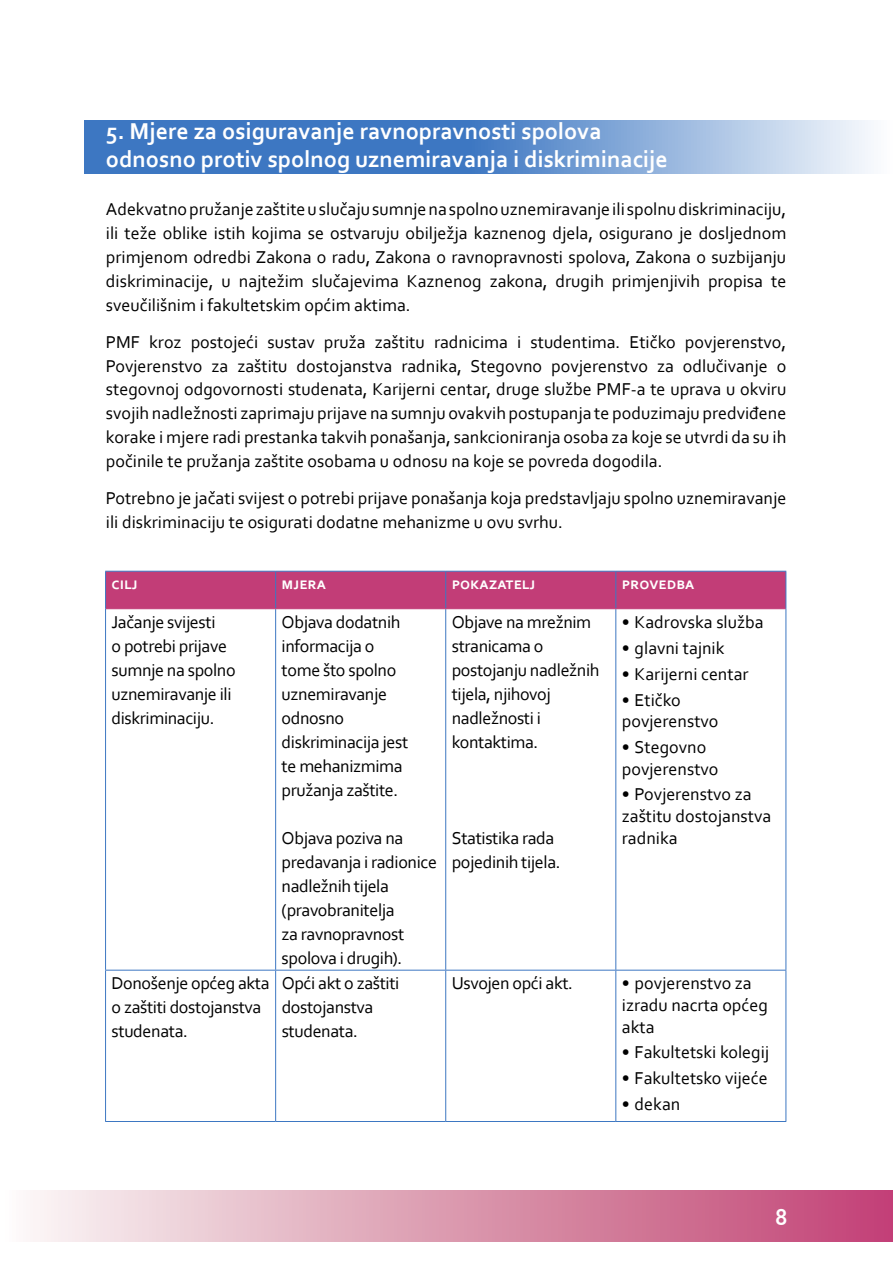
<style>
.page{position:relative;width:893px;height:1263px;background:#fff}
.page>*{position:absolute;margin:0;border:0;box-sizing:border-box;transform-origin:0 0}
.t1{font:700 24px/28.8px "Corbel";color:#fff}
.t2{font:18px/24px "Corbel";letter-spacing:-.02em;color:#000}
.t3{font:18px/21.6px "Corbel";color:#000}
.t4{font:700 16.5px "Corbel";color:#fff}
</style>
<div class="page">
<div style="left:106px;top:572px;width:679px;height:36px;background:#c23d77"></div>
<hr style="left:105px;top:571px;width:171px;height:1px;background:#3d77c2">
<hr style="left:105px;top:572px;width:1px;height:37px;background:#3d77c2">
<hr style="left:276px;top:571px;width:170px;height:1px;background:#3d77c2">
<hr style="left:446px;top:571px;width:170px;height:1px;background:#3d77c2">
<hr style="left:616px;top:571px;width:170px;height:1px;background:#3d77c2">
<hr style="left:785px;top:572px;width:1px;height:37px;background:#3d77c2">
<hr style="left:275px;top:572px;width:1px;height:36px;background:#3d77c2">
<hr style="left:445px;top:572px;width:1px;height:36px;background:#3d77c2">
<hr style="left:615px;top:572px;width:1px;height:36px;background:#3d77c2">
<hr style="left:106px;top:608px;width:170px;height:1px;background:#c23d77">
<hr style="left:276px;top:608px;width:170px;height:1px;background:#c23d77">
<hr style="left:446px;top:608px;width:170px;height:1px;background:#c23d77">
<hr style="left:616px;top:608px;width:169px;height:1px;background:#c23d77">
<hr style="left:105px;top:609px;width:1px;height:361px;background:#3d77c2">
<hr style="left:785px;top:609px;width:1px;height:361px;background:#3d77c2">
<hr style="left:105px;top:970px;width:1px;height:151px;background:#3d77c2">
<hr style="left:785px;top:970px;width:1px;height:151px;background:#3d77c2">
<hr style="left:105px;top:1121px;width:171px;height:1px;background:#3d77c2">
<hr style="left:276px;top:1121px;width:170px;height:1px;background:#3d77c2">
<hr style="left:446px;top:1121px;width:170px;height:1px;background:#3d77c2">
<hr style="left:616px;top:1121px;width:170px;height:1px;background:#3d77c2">
<hr style="left:275px;top:609px;width:1px;height:361px;background:#3d77c2">
<hr style="left:445px;top:609px;width:1px;height:361px;background:#3d77c2">
<hr style="left:615px;top:609px;width:1px;height:361px;background:#3d77c2">
<hr style="left:105px;top:970px;width:171px;height:1px;background:#3d77c2">
<hr style="left:276px;top:970px;width:170px;height:1px;background:#3d77c2">
<hr style="left:275px;top:970px;width:1px;height:151px;background:#3d77c2">
<hr style="left:446px;top:970px;width:170px;height:1px;background:#3d77c2">
<hr style="left:445px;top:970px;width:1px;height:151px;background:#3d77c2">
<hr style="left:616px;top:970px;width:170px;height:1px;background:#3d77c2">
<hr style="left:615px;top:970px;width:1px;height:151px;background:#3d77c2">
<svg style="left:85px;top:121px;width:786px;height:52px;background:#6b97d0"></svg>
<div style="left:1px;top:1190px;width:892px;height:52px;background:linear-gradient(to right,#faf9f5,#c04071)"></div>
<h1 class="t1" style="left:106px;top:116px;width:563px">5. Mjere za osiguravanje ravnopravnosti spolova odnosno protiv spolnog uznemiravanja i diskriminacije</h1>
<p class="t2" style="left:106px;top:196px;width:682px;text-align:justify">Adekvatno pružanje zaštite u slučaju sumnje na spolno uznemiravanje ili spolnu diskriminaciju, ili teže oblike istih kojima se ostvaruju obilježja kaznenog djela, osigurano je dosljednom primjenom odredbi Zakona o radu, Zakona o ravnopravnosti spolova, Zakona o suzbijanju diskriminacije, u najtežim slučajevima Kaznenog zakona, drugih primjenjivih propisa te sveučilišnim i fakultetskim općim aktima.</p>
<p class="t2" style="left:106px;top:329px;width:682px;text-align:justify">PMF kroz postojeći sustav pruža zaštitu radnicima i studentima. Etičko povjerenstvo, Povjerenstvo za zaštitu dostojanstva radnika, Stegovno povjerenstvo za odlučivanje o stegovnoj odgovornosti studenata, Karijerni centar, druge službe PMF-a te uprava u okviru svojih nadležnosti zaprimaju prijave na sumnju ovakvih postupanja te poduzimaju predviđene korake i mjere radi prestanka takvih ponašanja, sankcioniranja osoba za koje se utvrdi da su ih počinile te pružanja zaštite osobama u odnosu na koje se povreda dogodila.</p>
<p class="t3" style="left:106px;top:486px;width:682px;line-height:24px">Potrebno je jačati svijest o potrebi prijave ponašanja koja predstavljaju spolno uznemiravanje ili diskriminaciju te osigurati dodatne mehanizme u ovu svrhu.</p>
<p class="t4" style="left:112px;top:574px;width:26px">CILJ</p>
<p class="t4" style="left:282px;top:574px;width:36px">MJERA</p>
<p class="t4" style="left:452px;top:574px;width:84px">POKAZATELJ</p>
<p class="t4" style="left:622px;top:574px;width:74px">PROVEDBA</p>
<p class="t2" style="left:112px;top:610px;width:126px">Jačanje svijesti<br>o potrebi prijave sumnje na spolno uznemiravanje ili diskriminaciju.</p>
<p class="t2" style="left:282px;top:610px;width:128px">Objava dodatnih informacija o tome što spolno uznemiravanje odnosno diskriminacija jest te mehanizmima pružanja zaštite.</p>
<p class="t2" style="left:282px;top:826px;width:157px">Objava poziva na predavanja i radionice nadležnih tijela (pravobranitelja<br>za ravnopravnost spolova i drugih).</p>
<p class="t3" style="left:622px;top:611px;width:143px">• Kadrovska služba</p>
<p class="t3" style="left:622px;top:637px;width:104px">• glavni tajnik</p>
<p class="t3" style="left:622px;top:662px;width:128px">• Karijerni centar</p>
<p class="t3" style="left:622px;top:688px;width:98px">• Etičko povjerenstvo</p>
<p class="t3" style="left:622px;top:736px;width:98px">• Stegovno povjerenstvo</p>
<p class="t3" style="left:622px;top:783px;width:151px">• Povjerenstvo za zaštitu dostojanstva radnika</p>
<p class="t2" style="left:452px;top:610px;width:149px">Objave na mrežnim stranicama o postojanju nadležnih tijela, njihovoj nadležnosti i kontaktima.</p>
<p class="t2" style="left:452px;top:825px;width:110px">Statistika rada pojedinih tijela.</p>
<p class="t2" style="left:112px;top:971px;width:160px">Donošenje općeg akta o zaštiti dostojanstva studenata.</p>
<p class="t2" style="left:282px;top:971px;width:119px">Opći akt o zaštiti dostojanstva studenata.</p>
<p class="t2" style="left:452px;top:971px;width:123px">Usvojen opći akt.</p>
<p class="t3" style="left:622px;top:972px;width:148px">• povjerenstvo za izradu nacrta općeg akta</p>
<p class="t3" style="left:622px;top:1041px;width:149px">• Fakultetski kolegij</p>
<p class="t3" style="left:622px;top:1067px;width:147px">• Fakultetsko vijeće</p>
<p class="t2" style="left:622px;top:1092px;width:60px">• dekan</p>
<h1 class="t1" style="left:775px;top:1202px;width:14px">8</h1>
</div>
